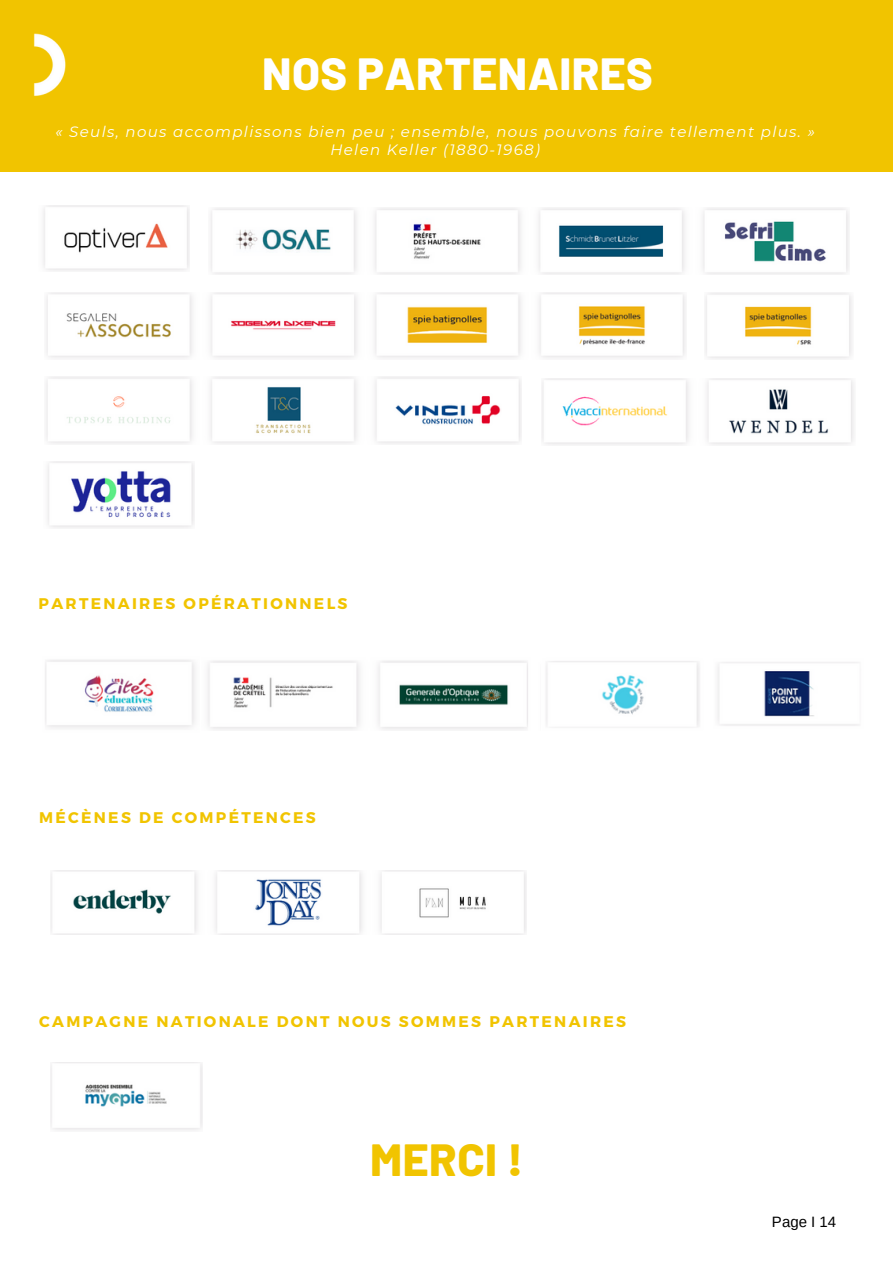
<style>
.page{position:relative;width:893px;height:1264px;background:#fff}
.page>*{position:absolute;margin:0;border:0;box-sizing:border-box;transform-origin:0 0}
.t1{font:800 45px "Barlow";letter-spacing:.01em;color:#fff}
.t2{font:800 45px "Barlow";letter-spacing:.01em;color:#f1c400}
.t3{font:700 15.45px "Montserrat";letter-spacing:.15em;color:#f1c400}
.t4{font:italic 15px/18px "Montserrat";letter-spacing:.09em;color:#fff;text-align:center}
.t5{font:15px "Arimo";color:#000}
</style>
<div class="page">
<img style="left:705px;top:292px;width:147px;height:67px">
<img style="left:43px;top:205px;width:146px;height:66px">
<img style="left:210px;top:207px;width:639px;height:67px">
<img style="left:46px;top:292px;width:640px;height:66px">
<img style="left:46px;top:377px;width:476px;height:67px">
<img style="left:542px;top:378px;width:312px;height:67px">
<img style="left:47px;top:461px;width:147px;height:67px">
<img style="left:50px;top:1062px;width:152px;height:69px">
<img style="left:50px;top:870px;width:476px;height:64px">
<div style="left:0;top:0;width:892px;height:172px;background:#f1c400"></div>
<img style="left:33px;top:33px;width:33px;height:63px">
<img style="left:45px;top:660px;width:150px;height:68px">
<img style="left:207px;top:660px;width:321px;height:70px">
<img style="left:717px;top:662px;width:142px;height:64px">
<img style="left:546px;top:661px;width:154px;height:66px">
<h1 class="t1" style="left:262px;top:45px;width:392px">NOS PARTENAIRES</h1>
<p class="t4" style="left:55px;top:122px;width:760px">« Seuls, nous accomplissons bien peu ; ensemble, nous pouvons faire tellement plus. »<br>Helen Keller (1880-1968)</p>
<p class="t3" style="left:39px;top:594px;width:310px">PARTENAIRES OPÉRATIONNELS</p>
<p class="t3" style="left:39px;top:807px;width:278px">MÉCÈNES DE COMPÉTENCES</p>
<p class="t3" style="left:39px;top:1011px;width:588px">CAMPAGNE NATIONALE DONT NOUS SOMMES PARTENAIRES</p>
<h1 class="t2" style="left:370px;top:1130px;width:154px">MERCI !</h1>
<p class="t5" style="left:772px;top:1212px;width:66px">Page I 14</p>
</div>
